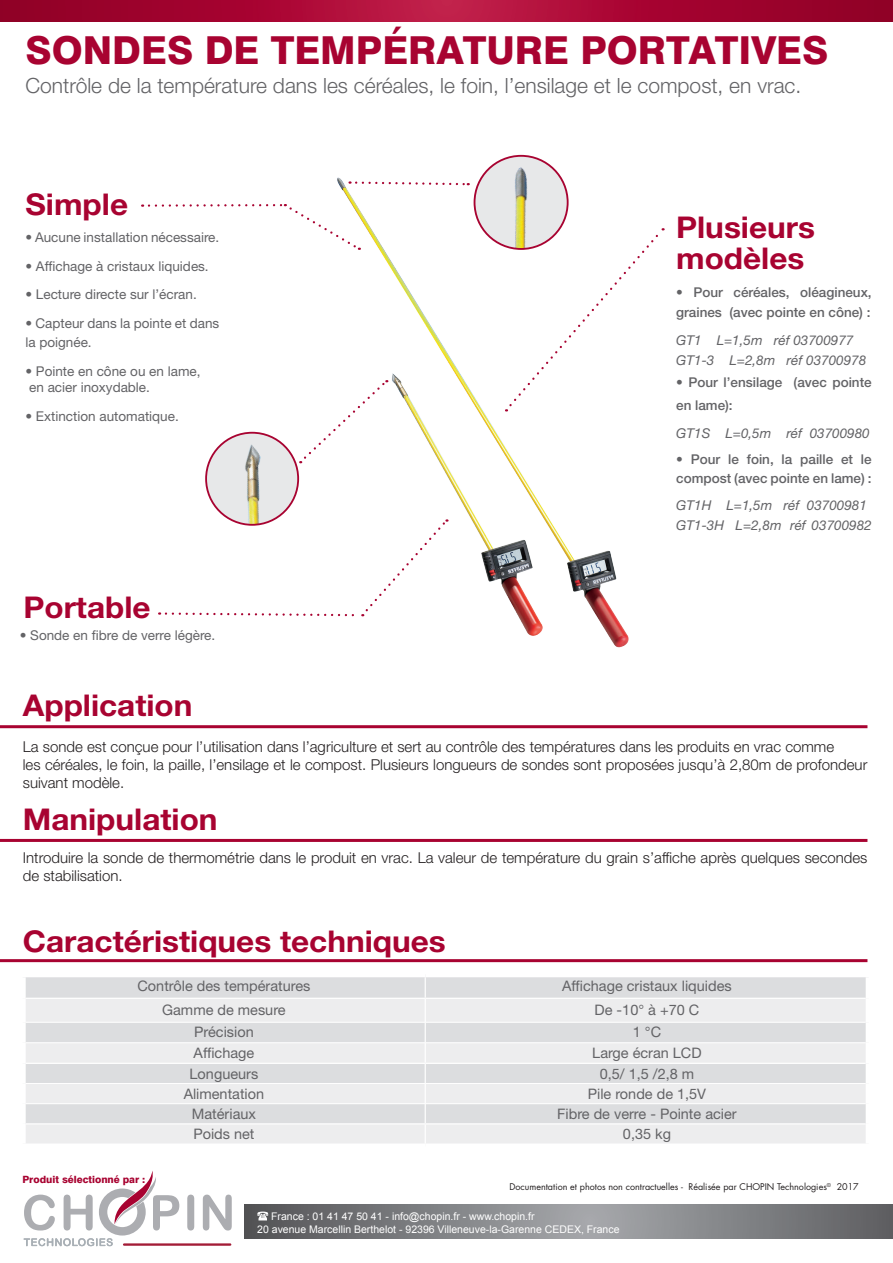
<style>
.page{position:relative;width:893px;height:1263px;background:#fff}
.page>*{position:absolute;margin:0;border:0;box-sizing:border-box;transform-origin:0 0}
.t1{font:800 38.55px "Swiss 721 BT";color:#a80331}
.t2{font:700 30px "Helvetica Neue LT Std";color:#a80331;scale:1.05 1}
.t3{font:300 21px "Helvetica Neue LT Std";color:#636366}
.t4{font:300 15px/18px "Helvetica Neue LT Std";color:#231f20}
.t5{font:14.55px "Helvetica Neue LT Std";color:#636366}
.t6{font:13.5px/19.5px "Helvetica Neue LT Std";color:#636366}
.t7{font:500 13.5px/19.5px "Helvetica Neue LT Std";color:#636366}
.t8{font:italic 13.5px "Helvetica Neue LT Std";color:#636366}
.t9{font:10.5px "Arial";color:#fff}
.t10{font:800 10.05px "Swiss 721 BT";color:#a80331}
.t11{font:9px "Futura Std";color:#231f20}
.s1{font-weight:400}
</style>
<div class="page">
<svg style="left:0;top:0;width:893px;height:21px;background:#a60833"></svg>
<img style="left:222px;top:154px;width:443px;height:494px">
<svg style="left:142px;top:203px;width:218px;height:47px"></svg>
<svg style="left:506px;top:228px;width:158px;height:183px"></svg>
<svg style="left:350px;top:180px;width:119px;height:6px"></svg>
<svg style="left:300px;top:380px;width:87px;height:83px"></svg>
<svg style="left:159px;top:519px;width:288px;height:98px"></svg>
<svg style="left:26px;top:977px;width:840px;height:21px;background:#dddddf"></svg>
<svg style="left:26px;top:999px;width:840px;height:144px;background:#e6e6e8"></svg>
<hr style="left:26px;top:1063px;width:399px;height:1px;background:#fff">
<hr style="left:425px;top:1063px;width:441px;height:1px;background:#fff">
<hr style="left:26px;top:1123px;width:399px;height:1px;background:#fff">
<hr style="left:425px;top:1123px;width:441px;height:1px;background:#fff">
<svg style="left:425px;top:977px;width:1px;height:166px"></svg>
<hr style="left:26px;top:1022px;width:399px;height:1px;background:#fff">
<hr style="left:425px;top:1022px;width:441px;height:1px;background:#fff">
<hr style="left:26px;top:1042px;width:399px;height:1px;background:#fff">
<hr style="left:425px;top:1042px;width:441px;height:1px;background:#fff">
<hr style="left:26px;top:1083px;width:399px;height:1px;background:#fff">
<hr style="left:425px;top:1083px;width:441px;height:1px;background:#fff">
<hr style="left:26px;top:1103px;width:399px;height:1px;background:#fff">
<hr style="left:425px;top:1103px;width:441px;height:1px;background:#fff">
<hr style="left:0;top:959px;width:867px;height:3px;background:#a80331">
<hr style="left:0;top:725px;width:867px;height:3px;background:#a80331">
<hr style="left:0;top:839px;width:867px;height:3px;background:#a80331">
<svg style="left:244px;top:1204px;width:649px;height:34px;background:#7e7f82"></svg>
<svg style="left:257px;top:1211px;width:11px;height:9px"></svg>
<svg style="left:187px;top:1194px;width:7px;height:36px"></svg>
<svg style="left:203px;top:1194px;width:29px;height:36px"></svg>
<svg style="left:24px;top:1171px;width:155px;height:75px"></svg>
<hr style="left:124px;top:1243px;width:106px;height:3px;background:#a31c37">
<img style="left:474px;top:156px;width:94px;height:93px;border-radius:47px">
<div style="left:474px;top:155px;width:95px;height:95px;border:2px solid #a80331;border-radius:50%"></div>
<img style="left:206px;top:433px;width:92px;height:92px;border-radius:46px">
<div style="left:205px;top:432px;width:94px;height:94px;border:2px solid #a80331;border-radius:50%"></div>
<p class="t1" style="left:26px;top:27px;width:804px">SONDES DE TEMPÉRATURE PORTATIVES</p>
<p class="t3" style="left:26px;top:73px;width:777px">Contrôle de la température dans les céréales, le foin, l’ensilage et le compost, en vrac.</p>
<p class="t2" style="left:26px;top:185px;width:99px">Simple</p>
<p class="t6" style="left:25px;top:228px;width:195px">• Aucune installation nécessaire.</p>
<p class="t6" style="left:25px;top:256px;width:185px">• Affichage à cristaux liquides.</p>
<p class="t6" style="left:25px;top:285px;width:173px">• Lecture directe sur l’écran.</p>
<p class="t6" style="left:25px;top:313px;width:195px">• Capteur dans la pointe et dans la poignée.</p>
<p class="t6" style="left:25px;top:361px;width:177px">• Pointe en cône ou en lame,</p>
<p class="t6" style="left:29px;top:378px;width:122px">en acier inoxydable.</p>
<p class="t6" style="left:25px;top:406px;width:155px">• Extinction automatique.</p>
<p class="t2" style="left:23px;top:589px;width:123px">Portable</p>
<p class="t6" style="left:20px;top:625px;width:197px">• Sonde en fibre de verre légère.</p>
<p class="t2" style="left:23px;top:686px;width:163px">Application</p>
<p class="t2" style="left:676px;top:208px;width:134px">Plusieurs</p>
<p class="t2" style="left:676px;top:240px;width:124px">modèles</p>
<p class="t7" style="left:676px;top:282px;width:197px"><span class="s1">•</span> Pour céréales, oléagineux, graines (avec pointe en cône) :</p>
<p class="t8" style="left:676px;top:332px;width:179px">GT1 L=1,5m réf 03700977</p>
<p class="t8" style="left:676px;top:352px;width:192px">GT1-3 L=2,8m réf 03700978</p>
<p class="t7" style="left:676px;top:371px;width:197px;line-height:22.5px"><span class="s1">•</span> Pour l’ensilage (avec pointe en lame):</p>
<p class="t8" style="left:676px;top:425px;width:195px">GT1S L=0,5m réf 03700980</p>
<p class="t7" style="left:676px;top:449px;width:197px"><span class="s1">•</span> Pour le foin, la paille et le compost (avec pointe en lame) :</p>
<p class="t8" style="left:676px;top:497px;width:192px">GT1H L=1,5m réf 03700981</p>
<p class="t8" style="left:676px;top:517px;width:197px">GT1-3H L=2,8m réf 03700982</p>
<p class="t4" style="left:23px;top:737px;width:813px">La sonde est conçue pour l’utilisation dans l’agriculture et sert au contrôle des températures dans les produits en vrac comme</p>
<p class="t4" style="left:23px;top:755px;width:846px">les céréales, le foin, la paille, l’ensilage et le compost. Plusieurs longueurs de sondes sont proposées jusqu’à 2,80m de profondeur suivant modèle.</p>
<p class="t2" style="left:23px;top:801px;width:187px">Manipulation</p>
<p class="t4" style="left:23px;top:848px;width:846px">Introduire la sonde de thermométrie dans le produit en vrac. La valeur de température du grain s’affiche après quelques secondes de stabilisation.</p>
<p class="t2" style="left:23px;top:923px;width:404px">Caractéristiques techniques</p>
<p class="t5" style="left:138px;top:977px;width:174px">Contrôle des températures</p>
<p class="t5" style="left:562px;top:977px;width:171px">Affichage cristaux liquides</p>
<p class="t5" style="left:162px;top:1001px;width:125px">Gamme de mesure</p>
<p class="t5" style="left:595px;top:1001px;width:106px">De -10° à +70 C</p>
<p class="t5" style="left:194px;top:1023px;width:61px">Précision</p>
<p class="t5" style="left:633px;top:1023px;width:30px">1 °C</p>
<p class="t5" style="left:194px;top:1044px;width:62px">Affichage</p>
<p class="t5" style="left:592px;top:1044px;width:111px">Large écran LCD</p>
<p class="t5" style="left:190px;top:1065px;width:70px">Longueurs</p>
<p class="t5" style="left:600px;top:1065px;width:96px">0,5/ 1,5 /2,8 m</p>
<p class="t5" style="left:184px;top:1085px;width:82px">Alimentation</p>
<p class="t5" style="left:588px;top:1085px;width:120px">Pile ronde de 1,5V</p>
<p class="t5" style="left:192px;top:1105px;width:66px">Matériaux</p>
<p class="t5" style="left:557px;top:1105px;width:181px">Fibre de verre - Pointe acier</p>
<p class="t5" style="left:193px;top:1125px;width:63px">Poids net</p>
<p class="t5" style="left:623px;top:1125px;width:50px">0,35 kg</p>
<p class="t10" style="left:22px;top:1173px;width:124px">Produit sélectionné par :</p>
<p class="t11" style="left:509px;top:1180px;width:351px">Documentation et photos non contractuelles - Réalisée par CHOPIN Technologies<sup>©</sup> 2017</p>
<p class="t9" style="left:271px;top:1210px;width:265px">France : 01 41 47 50 41 - info@chopin.fr - www.chopin.fr</p>
<p class="t9" style="left:257px;top:1222px;width:364px">20 avenue Marcellin Berthelot - 92396 Villeneuve-la-Garenne CEDEX, France</p>
</div>
